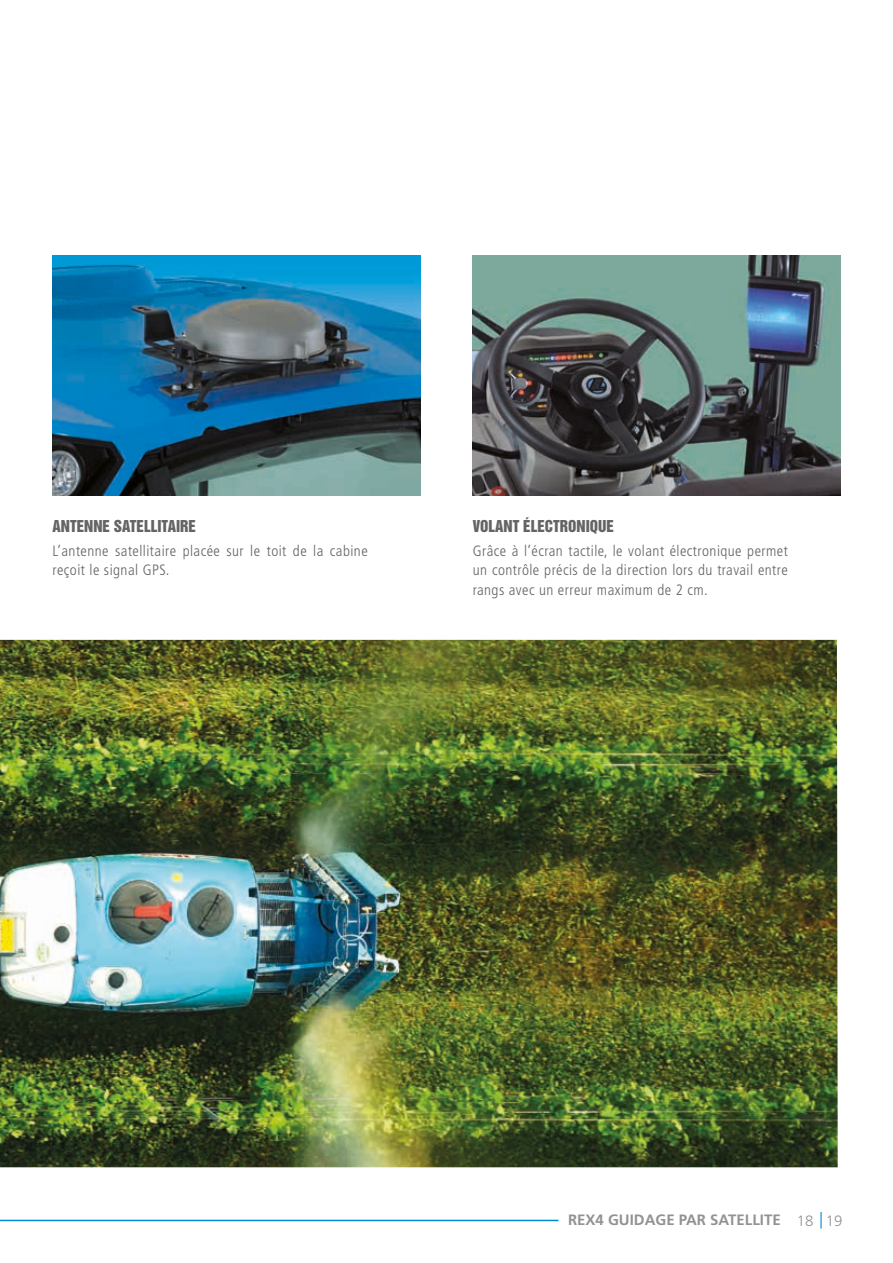
<style>
.page{position:relative;width:893px;height:1263px;background:#fff}
.page>*{position:absolute;margin:0;border:0;box-sizing:border-box;transform-origin:0 0}
.t1{font:300 condensed 15px/19.5px "Frutiger LT";letter-spacing:.03em;color:#646463}
.t2{font:15px "Helvetica Inserat";color:#646463}
.t3{font:700 15px "Frutiger LT";color:#939292}
.s1{font-weight:300}
</style>
<div class="page">
<img style="left:0;top:640px;width:838px;height:527px">
<img style="left:473px;top:256px;width:367px;height:240px">
<img style="left:53px;top:256px;width:367px;height:240px">
<hr style="left:0;top:1220px;width:558px;height:1px;background:#0088d0">
<svg style="left:820px;top:1212px;width:2px;height:16px"></svg>
<p class="t2" style="left:53px;top:517px;width:145px">ANTENNE SATELLITAIRE</p>
<p class="t1" style="left:53px;top:541px;width:317px">L’antenne satellitaire placée sur le toit de la cabine reçoit le signal GPS.</p>
<p class="t2" style="left:473px;top:517px;width:143px">VOLANT ÉLECTRONIQUE</p>
<p class="t1" style="left:473px;top:541px;width:317px;text-align:justify">Grâce à l’écran tactile, le volant électronique permet un contrôle précis de la direction lors du travail entre rangs avec un erreur maximum de 2 cm.</p>
<p class="t3" style="left:568px;top:1211px;width:276px">REX4 GUIDAGE PAR SATELLITE <span class="s1">18 19</span></p>
</div>
